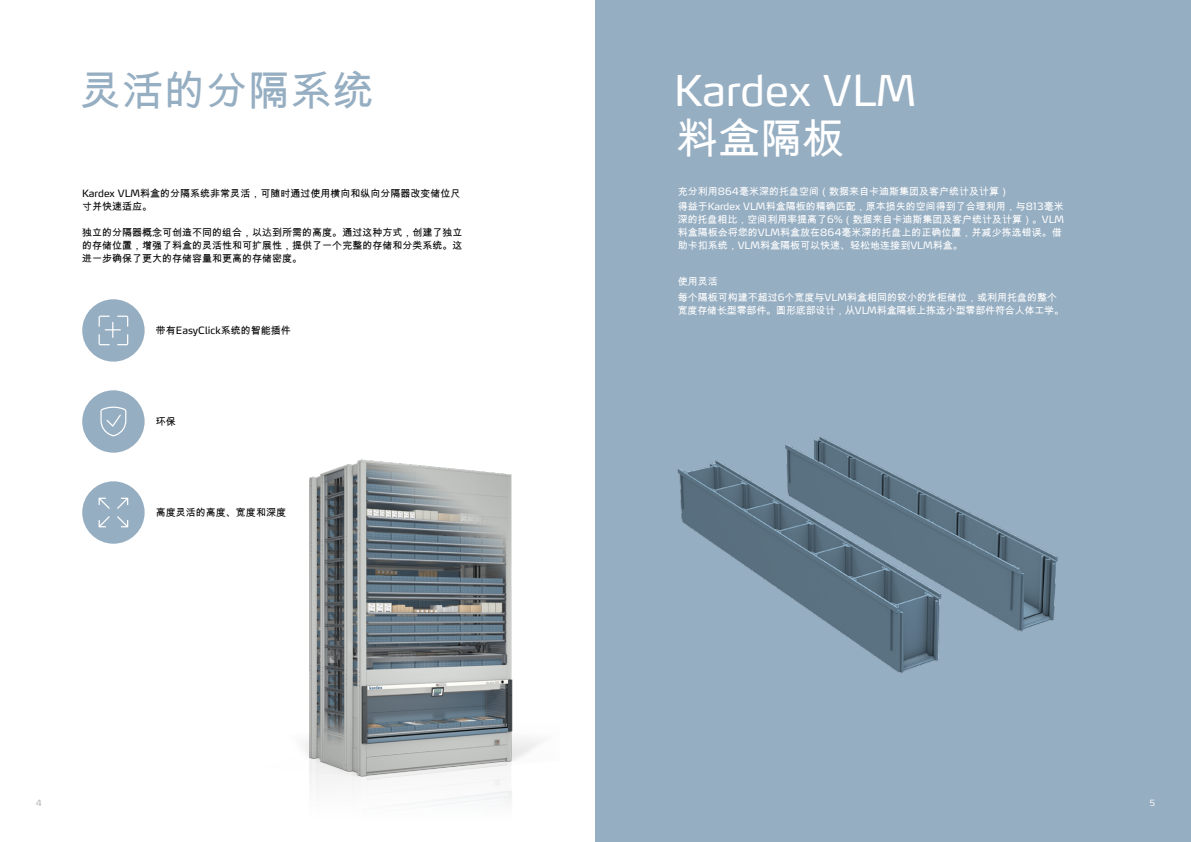
<style>
.page{position:relative;width:1191px;height:842px;background:#fff}
.page>*{position:absolute;margin:0;border:0;box-sizing:border-box;transform-origin:0 0}
.t1{font:42px "Max Pro";color:#fff}
.t2{font:42px "Arial Unicode MS";color:#96aec2}
.t3{font:42px "Arial Unicode MS";color:#fff}
.t4{font:10px/13px "Arial Unicode MS";color:#fff}
.t5{font:10px/13px "Arial Unicode MS";color:#000}
.t6{font:300 8.5px "Max Pro";color:#a8aca9}
.t7{font:300 8.5px "Max Pro";color:#fff}
.s1{font-family:"Max Pro"}
</style>
<div class="page">
<div style="left:595px;top:0;width:596px;height:842px;background:#96aec2"></div>
<img style="left:304px;top:459px;width:237px;height:344px">
<img style="left:677px;top:436px;width:381px;height:237px">
<svg style="left:82px;top:299px;width:63px;height:63px"></svg>
<svg style="left:82px;top:390px;width:63px;height:63px"></svg>
<svg style="left:82px;top:481px;width:63px;height:63px"></svg>
<h1 class="t2" style="left:80px;top:61px;width:296px">灵活的分隔系统</h1>
<p class="t5" style="left:82px;top:187px;width:380px"><span class="s1">Kardex VLM</span>料盒的分隔系统非常灵活，可随时通过使用横向和纵向分隔器改变储位尺寸并快速适应。</p>
<p class="t5" style="left:82px;top:226px;width:382px;text-align:justify">独立的分隔器概念可创造不同的组合，以达到所需的高度。通过这种方式，创建了独立的存储位置，增强了料盒的灵活性和可扩展性，提供了一个完整的存储和分类系统。这进一步确保了更大的存储容量和更高的存储密度。</p>
<p class="t5" style="left:156px;top:324px;width:136px">带有<span class="s1">EasyClick</span>系统的智能插件</p>
<p class="t5" style="left:156px;top:415px;width:21px">环保</p>
<p class="t5" style="left:156px;top:506px;width:132px">高度灵活的高度、宽度和深度</p>
<h1 class="t1" style="left:673px;top:55px;width:245px">Kardex VLM</h1>
<h1 class="t3" style="left:676px;top:109px;width:169px">料盒隔板</h1>
<p class="t4" style="left:677px;top:184px;width:387px;line-height:14.7px">充分利用<span class="s1">864</span>毫米深的托盘空间（数据来自卡迪斯集团及客户统计及计算）<br>得益于<span class="s1">Kardex VLM</span>料盒隔板的精确匹配，原本损失的空间得到了合理利用，与<span class="s1">813</span>毫米</p>
<p class="t4" style="left:677px;top:213px;width:388px">深的托盘相比，空间利用率提高了<span class="s1">6%</span>（数据来自卡迪斯集团及客户统计及计算）。<span class="s1">VLM</span>料盒隔板会将您的<span class="s1">VLM</span>料盒放在<span class="s1">864</span>毫米深的托盘上的正确位置，并减少拣选错误。借助卡扣系统，<span class="s1">VLM</span>料盒隔板可以快速、轻松地连接到<span class="s1">VLM</span>料盒。</p>
<p class="t4" style="left:677px;top:273px;width:381px;line-height:16.3px">使用灵活<br>每个隔板可构建不超过<span class="s1">6</span>个宽度与<span class="s1">VLM</span>料盒相同的较小的货柜储位，或利用托盘的整个</p>
<p class="t4" style="left:677px;top:304px;width:388px">宽度存储长型零部件。圆形底部设计，从<span class="s1">VLM</span>料盒隔板上拣选小型零部件符合人体工学。</p>
<p class="t6" style="left:36px;top:796px;width:8px">4</p>
<p class="t7" style="left:1150px;top:796px;width:7px">5</p>
</div>
